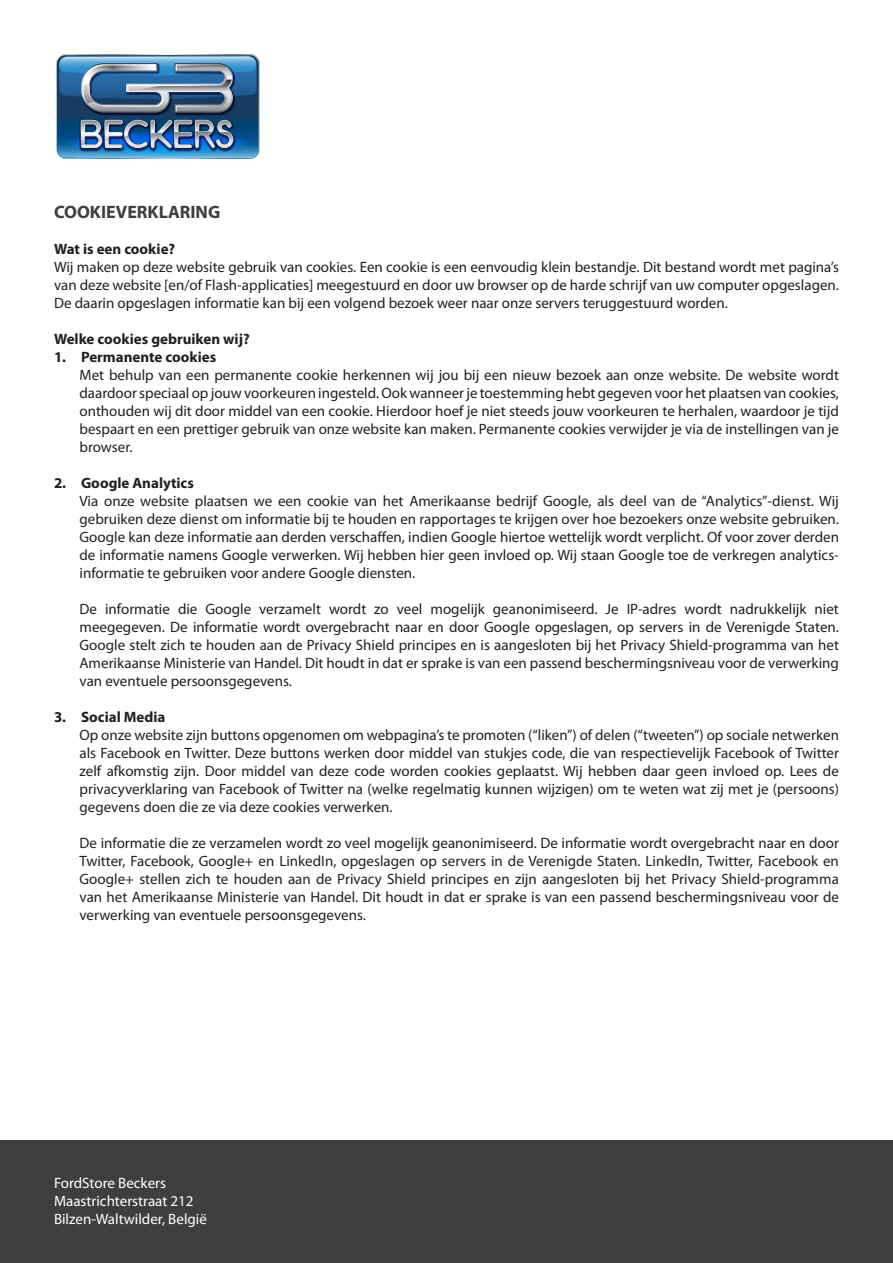
<style>
.page{position:relative;width:893px;height:1263px;background:#fff}
.page>*{position:absolute;margin:0;border:0;box-sizing:border-box;transform-origin:0 0}
.t1{font:700 18px "Myriad Pro";color:#3e3e3f}
.t2{font:15px/18px "Myriad Pro";color:#231f20;text-align:justify}
.t3{font:700 15px "Myriad Pro";color:#231f20}
.t4{font:15px/18px "Myriad Pro";color:#fff}
</style>
<div class="page">
<img style="left:56px;top:54px;width:204px;height:105px">
<div style="left:0;top:1140px;width:893px;height:123px;background:#3e3e3f"></div>
<p class="t1" style="left:54px;top:200px;width:168px">COOKIEVERKLARING</p>
<p class="t3" style="left:54px;top:239px;width:123px">Wat is een cookie?</p>
<p class="t2" style="left:54px;top:257px;width:786px">Wij maken op deze website gebruik van cookies. Een cookie is een eenvoudig klein bestandje. Dit bestand wordt met pagina’s van deze website [en/of Flash-applicaties] meegestuurd en door uw browser op de harde schrijf van uw computer opgeslagen.<br>De daarin opgeslagen informatie kan bij een volgend bezoek weer naar onze servers teruggestuurd worden.</p>
<p class="t3" style="left:54px;top:329px;width:197px">Welke cookies gebruiken wij?</p>
<p class="t3" style="left:54px;top:347px;width:164px">1. Permanente cookies</p>
<p class="t2" style="left:80px;top:365px;width:761px">Met behulp van een permanente cookie herkennen wij jou bij een nieuw bezoek aan onze website. De website wordt daardoor speciaal op jouw voorkeuren ingesteld. Ook wanneer je toestemming hebt gegeven voor het plaatsen van cookies, onthouden wij dit door middel van een cookie. Hierdoor hoef je niet steeds jouw voorkeuren te herhalen, waardoor je tijd bespaart en een prettiger gebruik van onze website kan maken. Permanente cookies verwijder je via de instellingen van je browser.</p>
<p class="t3" style="left:54px;top:473px;width:141px">2. Google Analytics</p>
<p class="t2" style="left:80px;top:491px;width:761px">Via onze website plaatsen we een cookie van het Amerikaanse bedrijf Google, als deel van de “Analytics”-dienst. Wij gebruiken deze dienst om informatie bij te houden en rapportages te krijgen over hoe bezoekers onze website gebruiken.<br>Google kan deze informatie aan derden verschaffen, indien Google hiertoe wettelijk wordt verplicht. Of voor zover derden de informatie namens Google verwerken. Wij hebben hier geen invloed op. Wij staan Google toe de verkregen analytics&shy;informatie te gebruiken voor andere Google diensten.</p>
<p class="t2" style="left:80px;top:599px;width:761px">De informatie die Google verzamelt wordt zo veel mogelijk geanonimiseerd. Je IP-adres wordt nadrukkelijk niet meegegeven. De informatie wordt overgebracht naar en door Google opgeslagen, op servers in de Verenigde Staten.<br>Google stelt zich te houden aan de Privacy Shield principes en is aangesloten bij het Privacy Shield-programma van het Amerikaanse Ministerie van Handel. Dit houdt in dat er sprake is van een passend beschermingsniveau voor de verwerking van eventuele persoonsgegevens.</p>
<p class="t3" style="left:54px;top:707px;width:113px">3. Social Media</p>
<p class="t2" style="left:80px;top:725px;width:761px">Op onze website zijn buttons opgenomen om webpagina’s te promoten (“liken”) of delen (“tweeten”) op sociale netwerken als Facebook en Twitter. Deze buttons werken door middel van stukjes code, die van respectievelijk Facebook of Twitter zelf afkomstig zijn. Door middel van deze code worden cookies geplaatst. Wij hebben daar geen invloed op. Lees de privacyverklaring van Facebook of Twitter na (welke regelmatig kunnen wijzigen) om te weten wat zij met je (persoons) gegevens doen die ze via deze cookies verwerken.</p>
<p class="t2" style="left:80px;top:833px;width:761px">De informatie die ze verzamelen wordt zo veel mogelijk geanonimiseerd. De informatie wordt overgebracht naar en door Twitter, Facebook, Google+ en LinkedIn, opgeslagen op servers in de Verenigde Staten. LinkedIn, Twitter, Facebook en Google+ stellen zich te houden aan de Privacy Shield principes en zijn aangesloten bij het Privacy Shield-programma van het Amerikaanse Ministerie van Handel. Dit houdt in dat er sprake is van een passend beschermingsniveau voor de verwerking van eventuele persoonsgegevens.</p>
<p class="t4" style="left:54px;top:1174px;width:154px">FordStore Beckers<br>Maastrichterstraat 212<br>Bilzen-Waltwilder, België</p>
</div>
